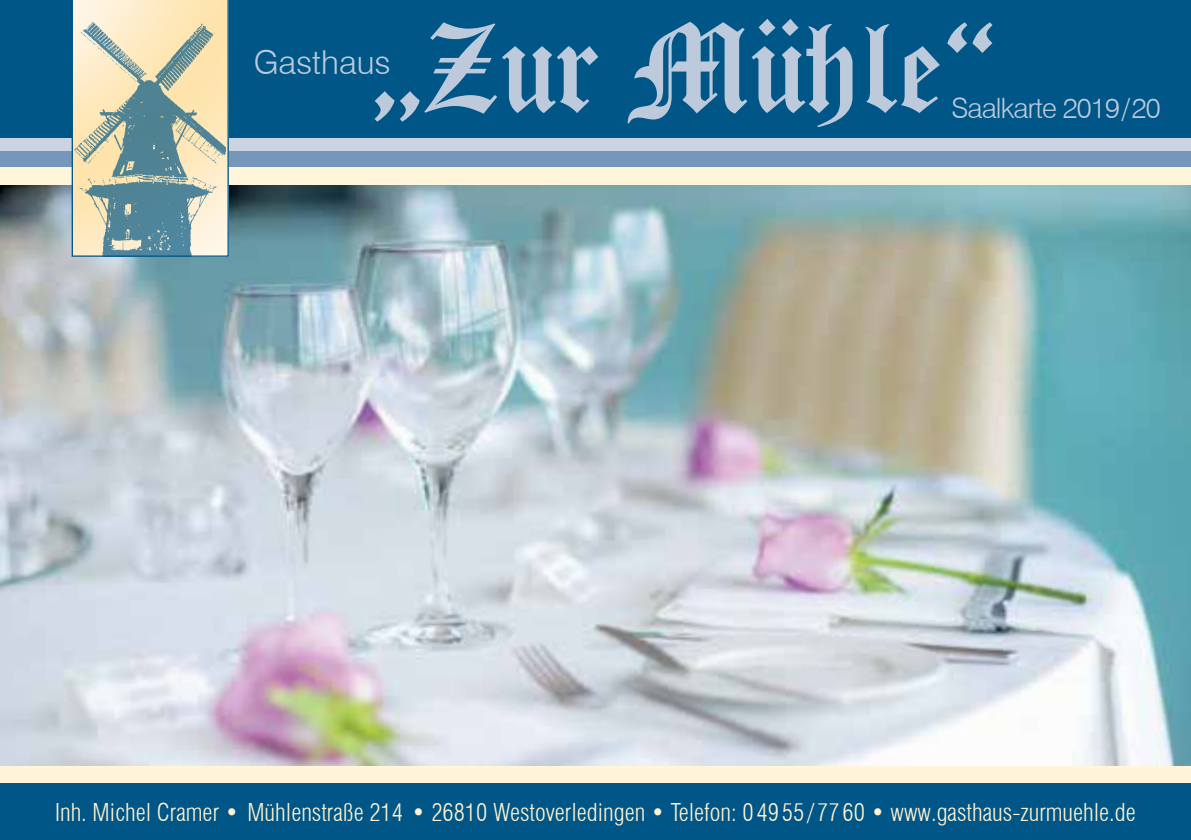
<style>
.page{position:relative;width:1191px;height:840px;background:#fff}
.page>*{position:absolute;margin:0;border:0;box-sizing:border-box;transform-origin:0 0}
.t1{font:137.6px "Cloister Black BT";color:#bccadc}
.t2{font:300 33px "Swiss 721 BT";color:#bccadc}
.t3{font:300 28px "Swiss 721 BT";letter-spacing:-.03em;color:#bccadc}
.t4{font:300 condensed 24px "Swiss 721 BT";color:#fff3d1}
</style>
<div class="page">
<div style="left:0;top:0;width:1191px;height:839px;background:#fff5db"></div>
<img style="left:0;top:185px;width:1191px;height:580px">
<div style="left:0;top:782px;width:1191px;height:57px;background:#005686"></div>
<div style="left:0;top:137px;width:1191px;height:30px;background:#7597b9"></div>
<div style="left:0;top:137px;width:1191px;height:13px;background:#cad4e3"></div>
<div style="left:0;top:0;width:1191px;height:137px;background:#005686"></div>
<svg style="left:73px;top:0;width:156px;height:257px;background:#e3dcc1"></svg>
<img style="left:70px;top:17px;width:156px;height:240px">
<h1 class="t1" style="left:370px;top:-16px;width:629px">„Zur Mühle“</h1>
<h2 class="t2" style="left:254px;top:42px;width:138px">Gasthaus</h2>
<p class="t3" style="left:951px;top:91px;width:211px">Saalkarte 2019/20</p>
<p class="t4" style="left:55px;top:797px;width:1082px">Inh. Michel Cramer • Mühlenstraße 214 • 26810 Westoverledingen • Telefon: 0 49 55 / 77 60 • www.gasthaus-zurmuehle.de</p>
</div>
